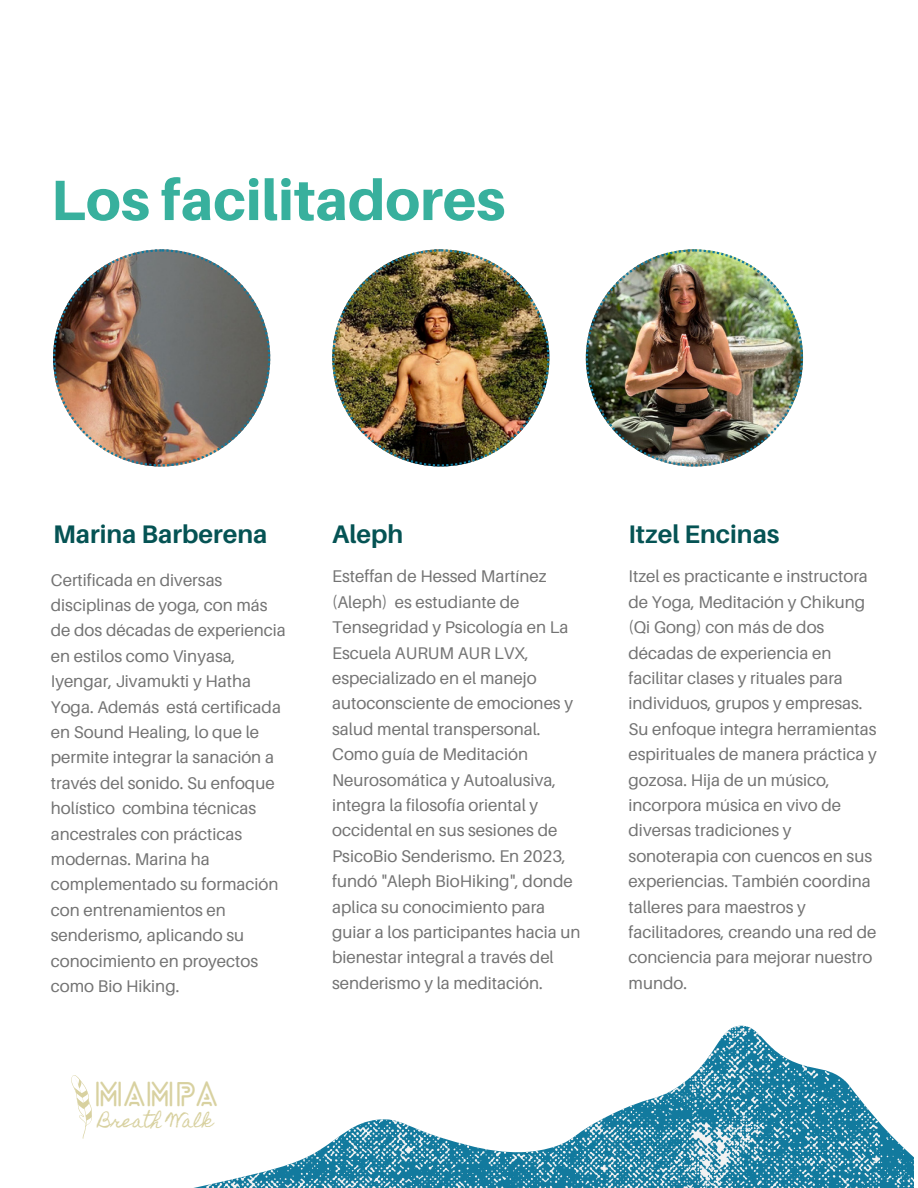
<style>
.page{position:relative;width:918px;height:1188px;background:#fff}
.page>*{position:absolute;margin:0;border:0;box-sizing:border-box;transform-origin:0 0}
.t1{font:800 56.85px "Aileron";color:#38b09d}
.t2{font:700 33.15px "Lovelo Line";color:#d8d1a0}
.t3{font:700 25.35px "Aileron";color:#055354}
.t4{font:16.95px/25.3px "Aileron";color:#737373}
.t5{font:16.95px "Homemade Apple";color:#d8d1a0}
</style>
<div class="page">
<img style="left:332px;top:249px;width:217px;height:217px">
<img style="left:53px;top:249px;width:217px;height:217px">
<svg style="left:193px;top:1026px;width:721px;height:162px"></svg>
<svg style="left:71px;top:1075px;width:21px;height:64px"></svg>
<img style="left:586px;top:249px;width:217px;height:217px">
<h3 class="t1" style="left:51px;top:165px;width:456px">Los facilitadores</h3>
<h3 class="t3" style="left:53px;top:519px;width:216px">Marina Barberena</h3>
<p class="t4" style="left:51px;top:567px;width:237px">Certificada en diversas disciplinas de yoga, con más de dos décadas de experiencia en estilos como Vinyasa,<br>Iyengar, Jivamukti y Hatha<br>Yoga. Además está certificada en Sound Healing, lo que le permite integrar la sanación a través del sonido. Su enfoque holístico combina técnicas ancestrales con prácticas modernas. Marina ha complementado su formación con entrenamientos en senderismo, aplicando su conocimiento en proyectos como Bio Hiking.</p>
<p class="t2" style="left:94px;top:1082px;width:125px">MAMPA</p>
<p class="t5" style="left:98px;top:1111px;width:116px">Breath Walk</p>
<p class="t3" style="left:332px;top:518px;width:73px">Aleph</p>
<p class="t3" style="left:629px;top:518px;width:153px">Itzel Encinas</p>
<h3 class="t4" style="left:332px;top:563px;width:250px">Esteffan de Hessed Martínez (Aleph) es estudiante de<br>Tensegridad y Psicología en La<br>Escuela AURUM AUR LVX, especializado en el manejo autoconsciente de emociones y salud mental transpersonal.<br>Como guía de Meditación<br>Neurosomática y Autoalusiva, integra la filosofía oriental y occidental en sus sesiones de<br>PsicoBio Senderismo. En 2023, fundó "Aleph BioHiking", donde aplica su conocimiento para guiar a los participantes hacia un bienestar integral a través del senderismo y la meditación.</h3>
<p class="t4" style="left:629px;top:563px;width:250px">Itzel es practicante e instructora de Yoga, Meditación y Chikung (Qi Gong) con más de dos décadas de experiencia en facilitar clases y rituales para individuos, grupos y empresas.<br>Su enfoque integra herramientas espirituales de manera práctica y gozosa. Hija de un músico, incorpora música en vivo de diversas tradiciones y sonoterapia con cuencos en sus experiencias. También coordina talleres para maestros y facilitadores, creando una red de conciencia para mejorar nuestro mundo.</p>
</div>
